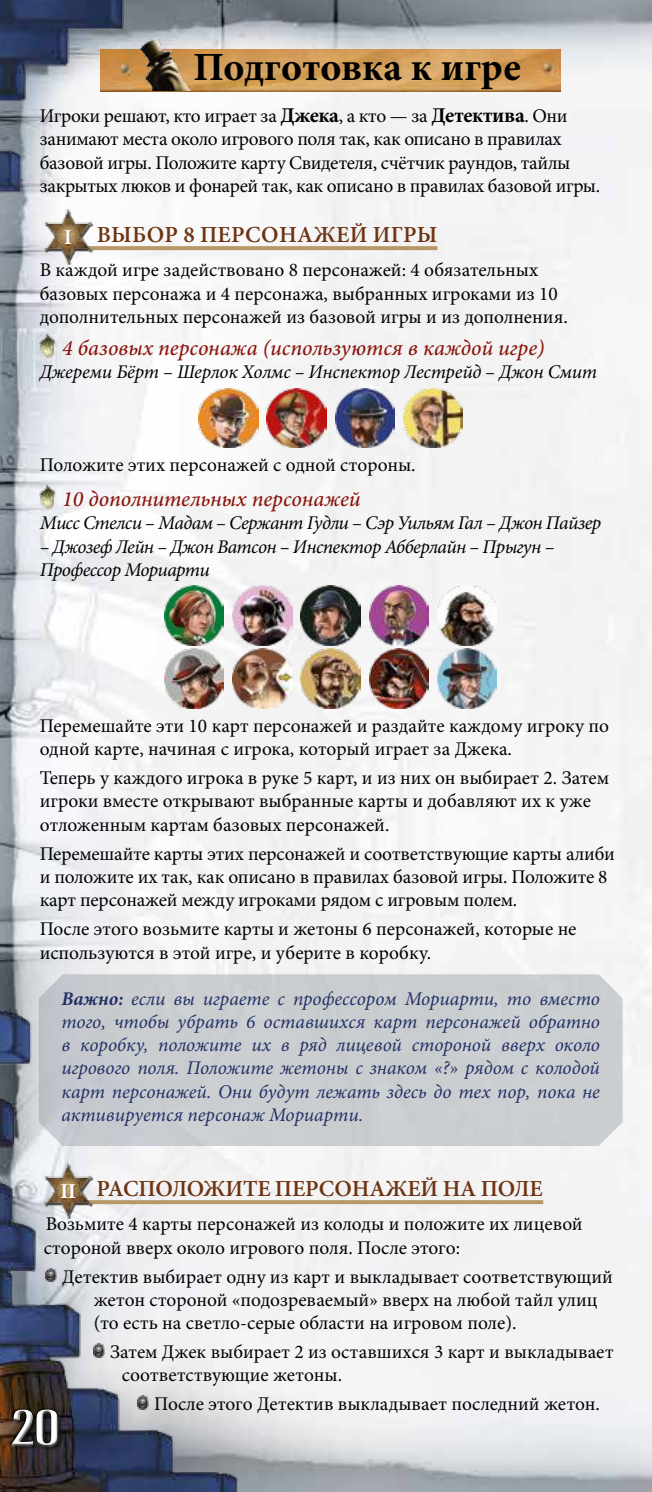
<style>
.page{position:relative;width:652px;height:1492px;background:#fff}
.page>*{position:absolute;margin:0;border:0;box-sizing:border-box;transform-origin:0 0}
.t1{font:500 52px "Lennox ITC";color:#fff}
.t2{font:700 40px "Minion Pro";color:#000}
.t3{font:600 23px "Minion Pro";letter-spacing:-.01em;color:#6d3413}
.t4{font:600 23px "Minion Pro";letter-spacing:.01em;color:#6d3413}
.t5{font:italic 500 22px "Minion Pro";color:#8a130b}
.t6{font:19.4px/23.2px "Minion Pro";color:#000}
.t7{font:italic 19.4px/23.2px "Minion Pro";color:#223065;text-align:justify}
.t8{font:19.4px/23.2px "Minion Pro";letter-spacing:-.02em;color:#000}
.t9{font:italic 19.4px/23.2px "Minion Pro";letter-spacing:-.03em;color:#000}
.t10{font:italic 19.4px "Minion Pro";letter-spacing:-.01em;color:#000}
.s1{font-weight:700;font-size:21px}
.s2{font-weight:700}
</style>
<div class="page">
<img style="left:0;top:0;width:652px;height:1491px">
<svg style="left:96px;top:246px;width:341px;height:4px"></svg>
<svg style="left:96px;top:1199px;width:447px;height:4px"></svg>
<img style="left:101px;top:49px;width:459px;height:42px">
<img style="left:141px;top:38px;width:53px;height:53px">
<img style="left:40px;top:209px;width:56px;height:55px">
<div style="left:64px;top:230px;width:9px;height:16px;background:#6d3413;opacity:.75"></div>
<img style="left:40px;top:333px;width:17px;height:25px">
<img style="left:198px;top:388px;width:60px;height:59px">
<img style="left:267px;top:388px;width:59px;height:59px">
<img style="left:335px;top:388px;width:60px;height:59px">
<img style="left:403px;top:388px;width:60px;height:59px">
<img style="left:40px;top:484px;width:17px;height:24px">
<img style="left:164px;top:585px;width:60px;height:60px">
<img style="left:233px;top:585px;width:59px;height:60px">
<img style="left:301px;top:585px;width:59px;height:60px">
<img style="left:369px;top:585px;width:60px;height:60px">
<img style="left:437px;top:585px;width:60px;height:60px">
<img style="left:164px;top:649px;width:60px;height:59px">
<img style="left:233px;top:649px;width:59px;height:59px">
<img style="left:301px;top:649px;width:59px;height:59px">
<img style="left:369px;top:649px;width:60px;height:59px">
<img style="left:437px;top:649px;width:60px;height:59px">
<div style="left:39px;top:974px;width:584px;height:171px;background:#cacdd0"></div>
<img style="left:40px;top:1162px;width:56px;height:55px">
<div style="left:61px;top:1184px;width:16px;height:16px;background:#6d3413;opacity:.75"></div>
<img style="left:46px;top:1267px;width:11px;height:14px">
<img style="left:94px;top:1343px;width:11px;height:14px">
<img style="left:138px;top:1395px;width:11px;height:14px">
<div style="left:11px;top:1409px;width:53px;height:41px;background:#000;opacity:.75"></div>
<div style="left:8px;top:1406px;width:51px;height:38px;background:#fff;opacity:.38"></div>
<div style="left:8px;top:1408px;width:53px;height:39px;background:#000;opacity:.75"></div>
<h2 class="t2" style="left:194px;top:39px;width:329px">Подготовка к игре</h2>
<p class="t8" style="left:40px;top:104px;width:562px">Игроки решают, кто играет за <span class="s1">Джека</span>, а кто — за <span class="s1">Детектива</span>. Они занимают места около игрового поля так, как описано в правилах базовой игры. Положите карту Свидетеля, счётчик раундов, тайлы закрытых люков и фонарей так, как описано в правилах базовой игры.</p>
<p class="t4" style="left:64px;top:218px;width:375px"><sub>I</sub> ВЫБОР 8 ПЕРСОНАЖЕЙ ИГРЫ</p>
<p class="t6" style="left:40px;top:258px;width:530px">В каждой игре задействовано 8 персонажей: 4 обязательных базовых персонажа и 4 персонажа, выбранных игроками из 10 дополнительных персонажей из базовой игры и из дополнения.</p>
<p class="t5" style="left:62px;top:333px;width:484px">4 базовых персонажа (используются в каждой игре)</p>
<p class="t10" style="left:40px;top:359px;width:559px">Джереми Бёрт – Шерлок Холмс – Инспектор Лестрейд – Джон Смит</p>
<p class="t6" style="left:40px;top:453px;width:378px">Положите этих персонажей с одной стороны.</p>
<p class="t5" style="left:62px;top:484px;width:300px">10 дополнительных персонажей</p>
<p class="t9" style="left:40px;top:511px;width:563px">Мисс Стелси – Мадам – Сержант Гудли – Сэр Уильям Гал – Джон Пайзер</p>
<p class="t9" style="left:40px;top:534px;width:516px">– Джозеф Лейн – Джон Ватсон – Инспектор Абберлайн – Прыгун –<br>Профессор Мориарти</p>
<p class="t6" style="left:40px;top:714px;width:571px">Перемешайте эти 10 карт персонажей и раздайте каждому игроку по одной карте, начиная с игрока, который играет за Джека.</p>
<p class="t6" style="left:40px;top:766px;width:571px">Теперь у каждого игрока в руке 5 карт, и из них он выбирает 2. Затем игроки вместе открывают выбранные карты и добавляют их к уже отложенным картам базовых персонажей.</p>
<p class="t6" style="left:40px;top:841px;width:577px">Перемешайте карты этих персонажей и соответствующие карты алиби и положите их так, как описано в правилах базовой игры. Положите 8 карт персонажей между игроками рядом с игровым полем.</p>
<p class="t6" style="left:40px;top:917px;width:538px">После этого возьмите карты и жетоны 6 персонажей, которые не используются в этой игре, и уберите в коробку.</p>
<p class="t7" style="left:61px;top:986px;width:540px"><span class="s2">Важно:</span> если вы играете с профессором Мориарти, то вместо того, чтобы убрать 6 оставшихся карт персонажей обратно в коробку, положите их в ряд лицевой стороной вверх около игрового поля. Положите жетоны с знаком «?» рядом с колодой карт персонажей. Они будут лежать здесь до тех пор, пока не активируется персонаж Мориарти.</p>
<p class="t3" style="left:60px;top:1172px;width:484px"><sub>II</sub> РАСПОЛОЖИТЕ ПЕРСОНАЖЕЙ НА ПОЛЕ</p>
<p class="t6" style="left:44px;top:1212px;width:541px">Возьмите 4 карты персонажей из колоды и положите их лицевой стороной вверх около игрового поля. После этого:</p>
<p class="t6" style="left:94px;top:1264px;width:521px;text-indent:-31px">Детектив выбирает одну из карт и выкладывает соответствующий жетон стороной «подозреваемый» вверх на любой тайл улиц (то есть на светло-серые области на игровом поле).</p>
<p class="t6" style="left:122px;top:1340px;width:493px;text-indent:-11px">Затем Джек выбирает 2 из оставшихся 3 карт и выкладывает соответствующие жетоны.</p>
<p class="t6" style="left:154px;top:1392px;width:447px">После этого Детектив выкладывает последний жетон.</p>
<h1 class="t1" style="left:11px;top:1396px;width:50px">20</h1>
</div>
